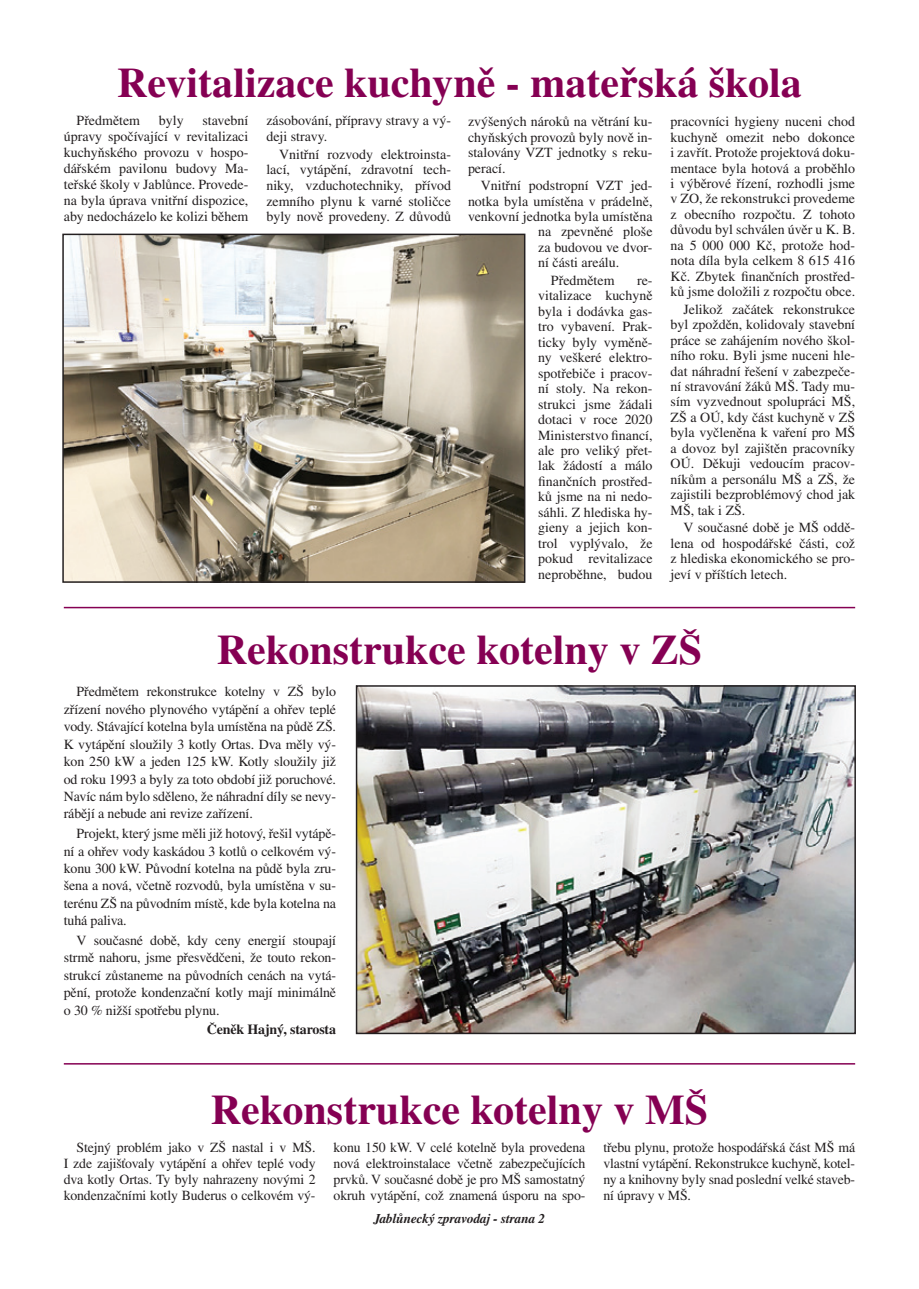
<style>
.page{position:relative;width:919px;height:1289px;background:#fff}
.page>*{position:absolute;margin:0;border:0;box-sizing:border-box;transform-origin:0 0}
.t1{font:700 42px "Times CE";color:#850053}
.t2{font:13.95px/15.5px "Times CE";color:#231f20;text-align:justify}
.t3{font:700 13.95px "Times CE";letter-spacing:-.01em;color:#231f20}
.t4{font:italic 700 13.35px "Times CE";letter-spacing:-.01em;color:#231f20}
</style>
<div class="page">
<img style="left:65px;top:237px;width:457px;height:343px">
<div style="left:62px;top:234px;width:463px;height:349px;border:2px solid #231f20"></div>
<img style="left:359px;top:688px;width:493px;height:343px">
<div style="left:356px;top:685px;width:499px;height:349px;border:2px solid #231f20"></div>
<hr style="left:64px;top:607px;width:791px;height:1px;background:#850053">
<hr style="left:64px;top:1063px;width:791px;height:1px;background:#850053">
<h1 class="t1" style="left:117px;top:58px;width:686px">Revitalizace kuchyně - mateřská škola</h1>
<p class="t2" style="left:77px;top:113px;width:65px">Předmětem</p>
<p class="t2" style="left:159px;top:113px;width:26px">byly</p>
<p class="t2" style="left:64px;top:113px;width:186px;line-height:15.9px;text-indent:138px">stavební úpravy spočívající v revitalizaci kuchyňského provozu v hospo&shy;dářském pavilonu budovy Ma&shy;teřské školy v Jablůnce. Provede&shy;na byla úprava vnitřní dispozice, aby nedocházelo ke kolizi během</p>
<p class="t2" style="left:266px;top:113px;width:186px">zásobování, přípravy stravy a vý&shy;deji stravy.</p>
<p class="t2" style="left:468px;top:113px;width:186px">zvýšených nároků na větrání ku&shy;chyňských provozů byly nově in&shy;stalovány VZT jednotky s reku&shy;perací.</p>
<p class="t2" style="left:480px;top:177px;width:173px">Vnitřní podstropní VZT jed-</p>
<p class="t2" style="left:468px;top:193px;width:186px">notka byla umístěna v prádelně,</p>
<p class="t2" style="left:468px;top:208px;width:186px">venkovní jednotka byla umístěna</p>
<p class="t2" style="left:538px;top:224px;width:116px">na zpevněné ploše</p>
<p class="t2" style="left:538px;top:239px;width:116px">za budovou ve dvor-</p>
<p class="t2" style="left:538px;top:255px;width:82px">ní části areálu.</p>
<p class="t2" style="left:551px;top:272px;width:65px">Předmětem</p>
<p class="t2" style="left:670px;top:113px;width:186px">pracovníci hygieny nuceni chod kuchyně omezit nebo dokonce i zavřít. Protože projektová doku&shy;mentace byla hotová a proběhlo i výběrové řízení, rozhodli jsme v ZO, že rekonstrukci provedeme z obecního rozpočtu. Z tohoto důvodu byl schválen úvěr u K. B. na 5 000 000 Kč, protože hod&shy;nota díla byla celkem 8 615 416<br>Kč. Zbytek finančních prostřed&shy;ků jsme doložili z rozpočtu obce.</p>
<p class="t2" style="left:670px;top:301px;width:186px;text-indent:13px">Jelikož začátek rekonstrukce byl zpožděn, kolidovaly stavební práce se zahájením nového škol&shy;ního roku. Byli jsme nuceni hle&shy;dat náhradní řešení v zabezpeče&shy;ní stravování žáků MŠ. Tady mu&shy;sím vyzvednout spolupráci MŠ, ZŠ a OÚ, kdy část kuchyně v ZŠ byla vyčleněna k vaření pro MŠ a dovoz byl zajištěn pracovníky OÚ. Děkuji vedoucím pracov&shy;níkům a personálu MŠ a ZŠ, že zajistili bezproblémový chod jak MŠ, tak i ZŠ.</p>
<p class="t2" style="left:670px;top:519px;width:186px;text-indent:13px">V současné době je MŠ oddě&shy;lena od hospodářské části, což z hlediska ekonomického se pro&shy;jeví v příštích letech.</p>
<p class="t2" style="left:266px;top:146px;width:186px;text-indent:13px">Vnitřní rozvody elektroinsta&shy;lací, vytápění, zdravotní tech&shy;niky, vzduchotechniky, přívod zemního plynu k varné stoličce byly nově provedeny. Z důvodů</p>
<p class="t2" style="left:538px;top:272px;width:116px;text-indent:99px">re&shy;vitalizace kuchyně byla i dodávka gas&shy;tro vybavení. Prak&shy;ticky byly vyměně&shy;ny veškeré elektro&shy;spotřebiče i pracov&shy;ní stoly. Na rekon&shy;strukci jsme žádali dotaci v roce 2020<br>Ministerstvo financí, ale pro veliký přet&shy;lak žádostí a málo finančních prostřed&shy;ků jsme na ni nedo&shy;sáhli. Z hlediska hy&shy;gieny a jejich kon&shy;trol vyplývalo, že pokud revitalizace neproběhne, budou</p>
<h1 class="t1" style="left:217px;top:625px;width:487px">Rekonstrukce kotelny v ZŠ</h1>
<p class="t2" style="left:64px;top:682px;width:274px;line-height:17.4px;text-indent:13px">Předmětem rekonstrukce kotelny v ZŠ bylo zřízení nového plynového vytápění a ohřev teplé vody. Stávající kotelna byla umístěna na půdě ZŠ.<br>K vytápění sloužily 3 kotly Ortas. Dva měly vý&shy;kon 250 kW a jeden 125 kW. Kotly sloužily již od roku 1993 a byly za toto období již poruchové.<br>Navíc nám bylo sděleno, že náhradní díly se nevy&shy;rábějí a nebude ani revize zařízení.</p>
<p class="t2" style="left:64px;top:824px;width:274px;line-height:17.4px;text-indent:13px">Projekt, který jsme měli již hotový, řešil vytápě&shy;ní a ohřev vody kaskádou 3 kotlů o celkovém vý&shy;konu 300 kW. Původní kotelna na půdě byla zru&shy;šena a nová, včetně rozvodů, byla umístěna v su&shy;terénu ZŠ na původním místě, kde byla kotelna na tuhá paliva.</p>
<p class="t2" style="left:64px;top:931px;width:274px;line-height:17.4px;text-indent:13px">V současné době, kdy ceny energií stoupají strmě nahoru, jsme přesvědčeni, že touto rekon&shy;strukcí zůstaneme na původních cenách na vytá&shy;pění, protože kondenzační kotly mají minimálně o 30 % nižší spotřebu plynu.</p>
<p class="t3" style="left:207px;top:1021px;width:131px">Čeněk Hajný, starosta</p>
<h1 class="t1" style="left:211px;top:1085px;width:498px">Rekonstrukce kotelny v MŠ</h1>
<p class="t2" style="left:64px;top:1139px;width:253px;text-indent:13px">Stejný problém jako v ZŠ nastal i v MŠ.<br>I zde zajišťovaly vytápění a ohřev teplé vody dva kotly Ortas. Ty byly nahrazeny novými 2 kondenzačními kotly Buderus o celkovém vý-</p>
<p class="t2" style="left:333px;top:1139px;width:253px">konu 150 kW. V celé kotelně byla provedena nová elektroinstalace včetně zabezpečujících prvků. V současné době je pro MŠ samostatný okruh vytápění, což znamená úsporu na spo-</p>
<p class="t2" style="left:603px;top:1139px;width:253px">třebu plynu, protože hospodářská část MŠ má vlastní vytápění. Rekonstrukce kuchyně, kotel&shy;ny a knihovny byly snad poslední velké staveb&shy;ní úpravy v MŠ.</p>
<p class="t4" style="left:373px;top:1210px;width:173px">Jablůnecký zpravodaj - strana 2</p>
</div>
